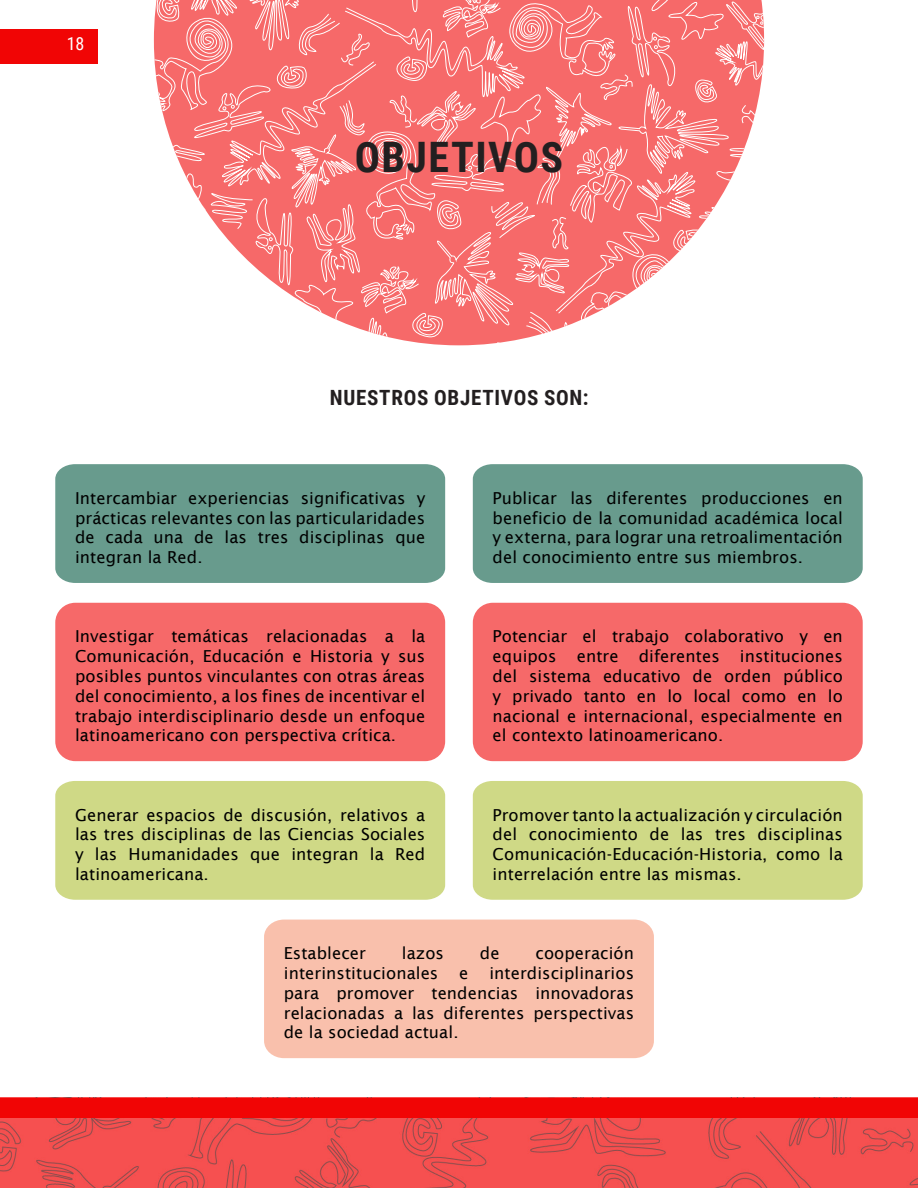
<style>
.page{position:relative;width:918px;height:1188px;background:#fff}
.page>*{position:absolute;margin:0;border:0;box-sizing:border-box;transform-origin:0 0}
.Título{font:700 42px "Roboto Condensed";letter-spacing:.035em;color:#231f20}
.Título_2{font:700 21px "Roboto Condensed";letter-spacing:.035em;color:#231f20}
.t1{font:18px "Roboto Condensed";color:#fff}
.Texto_Subtítulos{font:16.5px/19.8px "Lucida Sans";letter-spacing:.005em;color:#000;text-align:justify}
</style>
<div class="page">
<div style="left:55px;top:464px;width:390px;height:119px;background:#689b8d"></div>
<div style="left:473px;top:464px;width:390px;height:119px;background:#689b8d"></div>
<div style="left:473px;top:603px;width:390px;height:158px;background:#f66969;border-radius:20px"></div>
<div style="left:473px;top:781px;width:390px;height:119px;background:#cfd986"></div>
<div style="left:55px;top:603px;width:390px;height:158px;background:#f66969;border-radius:20px"></div>
<div style="left:55px;top:781px;width:390px;height:119px;background:#cfd986"></div>
<div style="left:264px;top:920px;width:390px;height:138px;background:#f9c0ac"></div>
<svg style="left:154px;top:0;width:610px;height:345px"></svg>
<img style="left:0;top:1118px;width:918px;height:70px">
<div style="left:0;top:1098px;width:918px;height:20px;background:#f10505"></div>
<div style="left:0;top:30px;width:98px;height:34px;background:#f10505"></div>
<p class="t1" style="left:67px;top:31px;width:19px">18</p>
<p class="Título" style="left:355px;top:128px;width:210px">OBJETIVOS</p>
<p class="Título_2" style="left:330px;top:383px;width:260px">NUESTROS OBJETIVOS SON:</p>
<p class="Texto_Subtítulos" style="left:75px;top:488px;width:352px">Intercambiar experiencias significativas y prácticas relevantes con las particularidades de cada una de las tres disciplinas que integran la Red.</p>
<p class="Texto_Subtítulos" style="left:75px;top:627px;width:352px">Investigar temáticas relacionadas a la Comunicación, Educación e Historia y sus posibles puntos vinculantes con otras áreas del conocimiento, a los fines de incentivar el trabajo interdisciplinario desde un enfoque latinoamericano con perspectiva crítica.</p>
<p class="Texto_Subtítulos" style="left:75px;top:805px;width:352px">Generar espacios de discusión, relativos a las tres disciplinas de las Ciencias Sociales y las Humanidades que integran la Red latinoamericana.</p>
<p class="Texto_Subtítulos" style="left:493px;top:488px;width:352px">Publicar las diferentes producciones en beneficio de la comunidad académica local y externa, para lograr una retroalimentación del conocimiento entre sus miembros.</p>
<p class="Texto_Subtítulos" style="left:493px;top:627px;width:352px">Potenciar el trabajo colaborativo y en equipos entre diferentes instituciones del sistema educativo de orden público y privado tanto en lo local como en lo nacional e internacional, especialmente en el contexto latinoamericano.</p>
<p class="Texto_Subtítulos" style="left:493px;top:805px;width:352px">Promover tanto la actualización y circulación del conocimiento de las tres disciplinas Comunicación-Educación-Historia, como la interrelación entre las mismas.</p>
<p class="Texto_Subtítulos" style="left:284px;top:943px;width:84px">Establecer</p>
<p class="Texto_Subtítulos" style="left:402px;top:943px;width:44px">lazos</p>
<p class="Texto_Subtítulos" style="left:480px;top:943px;width:21px">de</p>
<p class="Texto_Subtítulos" style="left:536px;top:943px;width:100px">cooperación</p>
<p class="Texto_Subtítulos" style="left:284px;top:963px;width:156px">interinstitucionales</p>
<p class="Texto_Subtítulos" style="left:459px;top:963px;width:11px">e</p>
<p class="Texto_Subtítulos" style="left:284px;top:963px;width:352px;text-indent:206px">interdisciplinarios para promover tendencias innovadoras relacionadas a las diferentes perspectivas de la sociedad actual.</p>
</div>
